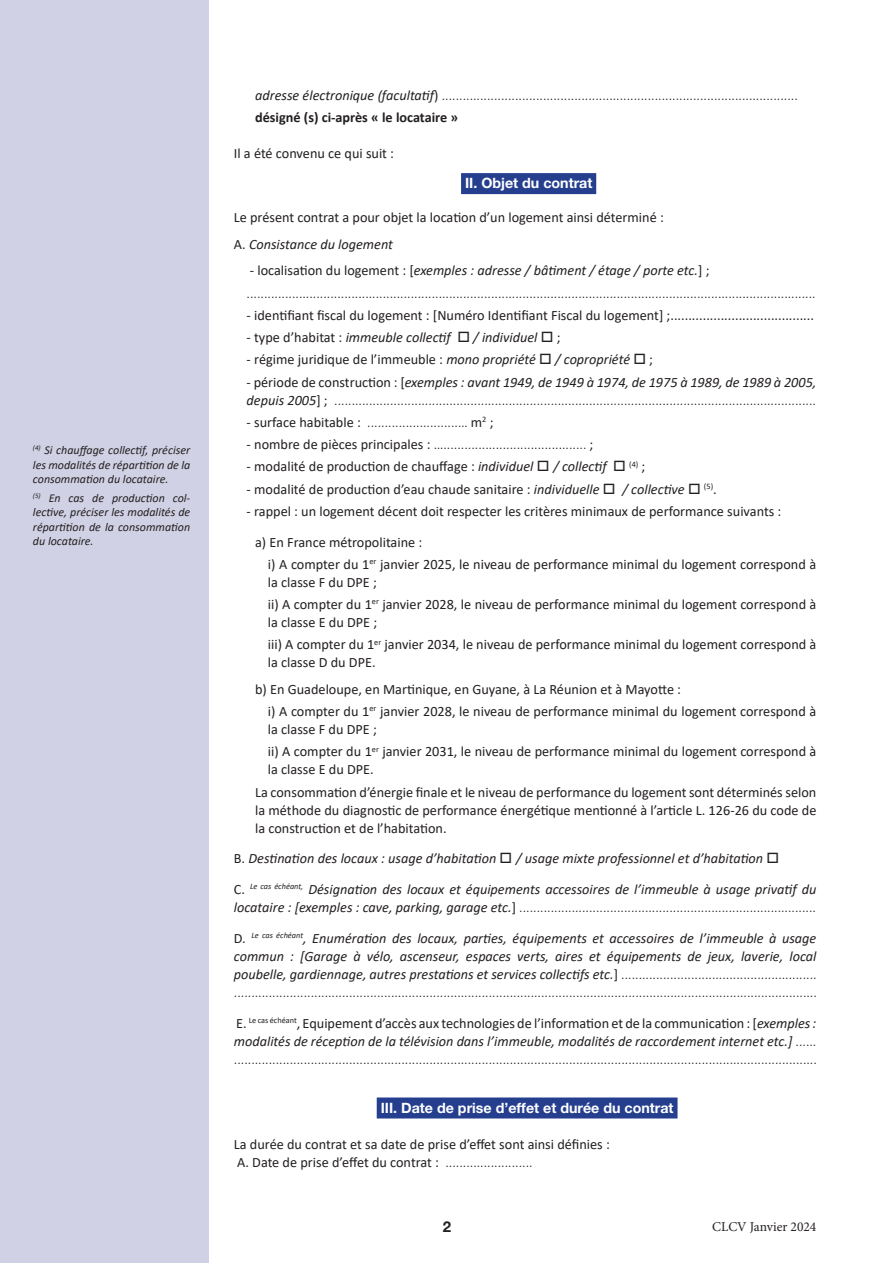
<style>
.page{position:relative;width:893px;height:1263px;background:#fff}
.page>*{position:absolute;margin:0;border:0;box-sizing:border-box;transform-origin:0 0}
.t1{font:700 15px "Helvetica Neue LT Pro";color:#231f20}
.t2{font:300 14.25px/18px "Calibri";color:#231f20}
.t3{font:14.25px/18px "Calibri";color:#231f20}
.t4{font:italic 14.25px/30.8px "Calibri";color:#231f20}
.t5{font:700 14.25px "Helvetica Neue LT Pro";color:#fff}
.t6{font:13.5px "Minion Pro";color:#231f20}
.t7{font:italic 12px/14.4px "Calibri";color:#231f20;text-align:justify}
.s1{font-weight:400;font-style:italic}
.s2{font-weight:400}
.s3{font-weight:700}
.s4{font-style:italic}
.s5{font-style:normal}
.s6{font-weight:300;font-style:normal}
.s7{font-weight:300}
</style>
<div class="page">
<div style="left:461px;top:173px;width:135px;height:21px;background:#253f8e"></div>
<div style="left:377px;top:1097px;width:300px;height:21px;background:#253f8e"></div>
<div style="left:0;top:0;width:208px;height:1263px;background:#d1d1e5"></div>
<p class="t7" style="left:33px;top:443px;width:159px"><sup>(4)</sup> Si chauffage collectif, préciser les modalités de répartition de la consommation du locataire.</p>
<p class="t7" style="left:33px;top:490px;width:159px"><sup>(5)</sup> En cas de production col&shy;lective, préciser les modalités de répartition de la consommation du locataire.</p>
<p class="t2" style="left:255px;top:84px;width:544px;line-height:22.2px"><span class="s1">adresse électronique (facultatif</span><span class="s2">)</span> ...................................................................................................... <span class="s3">désigné (s) ci-après « le locataire »</span></p>
<p class="t3" style="left:234px;top:144px;width:162px">Il a été convenu ce qui suit :</p>
<p class="t5" style="left:465px;top:174px;width:129px">II. Objet du contrat</p>
<p class="t3" style="left:234px;top:204px;width:431px;line-height:26.5px">Le présent contrat a pour objet la location d’un logement ainsi déterminé :<br>A. <span class="s4">Consistance du logement</span></p>
<p class="t2" style="left:247px;top:259px;width:571px;line-height:22.2px"><span class="s2">- localisation du logement : [</span><span class="s1">exemples : adresse / bâtiment / étage / porte etc.</span><span class="s2">] ; </span>...................................................................................................................................................................</p>
<p class="t3" style="left:247px;top:306px;width:569px">- identifiant fiscal du logement : [Numéro Identifiant Fiscal du logement] ;........................................</p>
<p class="t4" style="left:247px;top:321px;width:315px"><span class="s5">- type d’habitat :</span> immeuble collectif □ / individuel □ <span class="s5">;</span></p>
<p class="t3" style="left:247px;top:350px;width:408px">- régime juridique de l’immeuble : <span class="s4">mono propriété</span> □ <span class="s4">/ copropriété</span> □ ;</p>
<p class="t2" style="left:247px;top:373px;width:571px"><span class="s2">- période de construction : [</span><span class="s1">exemples : avant 1949, de 1949 à 1974, de 1975 à 1989, de 1989 à 2005, depuis 2005</span><span class="s2">] ;</span> ..........................................................................................................................................</p>
<p class="t2" style="left:247px;top:413px;width:248px"><span class="s2">- surface habitable :</span> ..........................… <span class="s2">m</span><sup>2</sup> <span class="s2">;</span></p>
<p class="t2" style="left:247px;top:435px;width:348px"><span class="s2">- nombre de pièces principales :</span> …......................................... <span class="s2">;</span></p>
<p class="t3" style="left:247px;top:457px;width:400px">- modalité de production de chauffage : <span class="s4">individuel</span> □ <span class="s4">/ collectif</span> □ <sup>(4)</sup> ;</p>
<p class="t3" style="left:247px;top:479px;width:472px">- modalité de production d’eau chaude sanitaire : <span class="s4">individuelle</span> □ <span class="s4">/ collective</span> □ <sup>(5)</sup>.</p>
<p class="t3" style="left:255px;top:495px;width:528px;line-height:30.8px;text-indent:-9px">- rappel : un logement décent doit respecter les critères minimaux de performance suivants : a) En France métropolitaine :</p>
<p class="t3" style="left:268px;top:555px;width:550px">i) A compter du 1<sup>er</sup> janvier 2025, le niveau de performance minimal du logement correspond à la classe F du DPE ;</p>
<p class="t3" style="left:268px;top:595px;width:550px">ii) A compter du 1<sup>er</sup> janvier 2028, le niveau de performance minimal du logement correspond à la classe E du DPE ;</p>
<p class="t3" style="left:268px;top:635px;width:550px">iii) A compter du 1<sup>er</sup> janvier 2034, le niveau de performance minimal du logement correspond à la classe D du DPE.</p>
<p class="t3" style="left:268px;top:678px;width:550px;line-height:22.2px;text-indent:-13px">b) En Guadeloupe, en Martinique, en Guyane, à La Réunion et à Mayotte :<br>i) A compter du 1<sup>er</sup> janvier 2028, le niveau de performance minimal du logement correspond à</p>
<p class="t3" style="left:268px;top:718px;width:550px;line-height:22.2px">la classe F du DPE ;<br>ii) A compter du 1<sup>er</sup> janvier 2031, le niveau de performance minimal du logement correspond à</p>
<p class="t3" style="left:255px;top:758px;width:563px;line-height:22.2px;text-indent:13px">la classe E du DPE.<br>La consommation d’énergie finale et le niveau de performance du logement sont déterminés selon</p>
<p class="t3" style="left:255px;top:801px;width:563px">la méthode du diagnostic de performance énergétique mentionné à l’article L. 126-26 du code de la construction et de l’habitation.</p>
<p class="t4" style="left:234px;top:843px;width:584px"><span class="s5">B.</span> Destination des locaux : usage d’habitation □ / usage mixte professionnel et d’habitation □<br><span class="s5">C.</span> <sup>Le</sup> <sup>cas</sup> <sup>échéant,</sup> Désignation des locaux et équipements accessoires de l’immeuble à usage privatif du</p>
<p class="t4" style="left:234px;top:891px;width:584px">locataire : [exemples : cave, parking, garage etc.<span class="s5">]</span> <span class="s6">.....................................................................................<br></span><span class="s5">D.</span> <sup>Le</sup> <sup>cas</sup> <sup>échéant</sup>, Enumération des locaux, parties, équipements et accessoires de l’immeuble à usage</p>
<p class="t2" style="left:234px;top:947px;width:585px;text-align:justify"><span class="s1">commun : [Garage à vélo, ascenseur, espaces verts, aires et équipements de jeux, laverie, local poubelle, gardiennage, autres prestations et services collectifs etc.</span><span class="s2">]</span> ........................................................ .......................................................................................................................................................................</p>
<p class="t2" style="left:234px;top:1014px;width:585px;text-align:justify"><span class="s2">E.</span> <sup>Le</sup> <sup>cas</sup> <sup>échéant</sup><span class="s2">, Equipement d’accès aux technologies de l’information et de la communication : [</span><span class="s1">exemples: modalités de réception de la télévision dans l’immeuble, modalités de raccordement internet etc.]</span> ...... .......................................................................................................................................................................</p>
<p class="t5" style="left:381px;top:1098px;width:294px">III. Date de prise d’effet et durée du contrat</p>
<p class="t3" style="left:234px;top:1134px;width:377px">La durée du contrat et sa date de prise d’effet sont ainsi définies :<br>A. Date de prise d’effet du contrat : <span class="s7">.........................</span></p>
<p class="t1" style="left:443px;top:1217px;width:10px">2</p>
<p class="t6" style="left:712px;top:1218px;width:106px">CLCV Janvier 2024</p>
</div>
